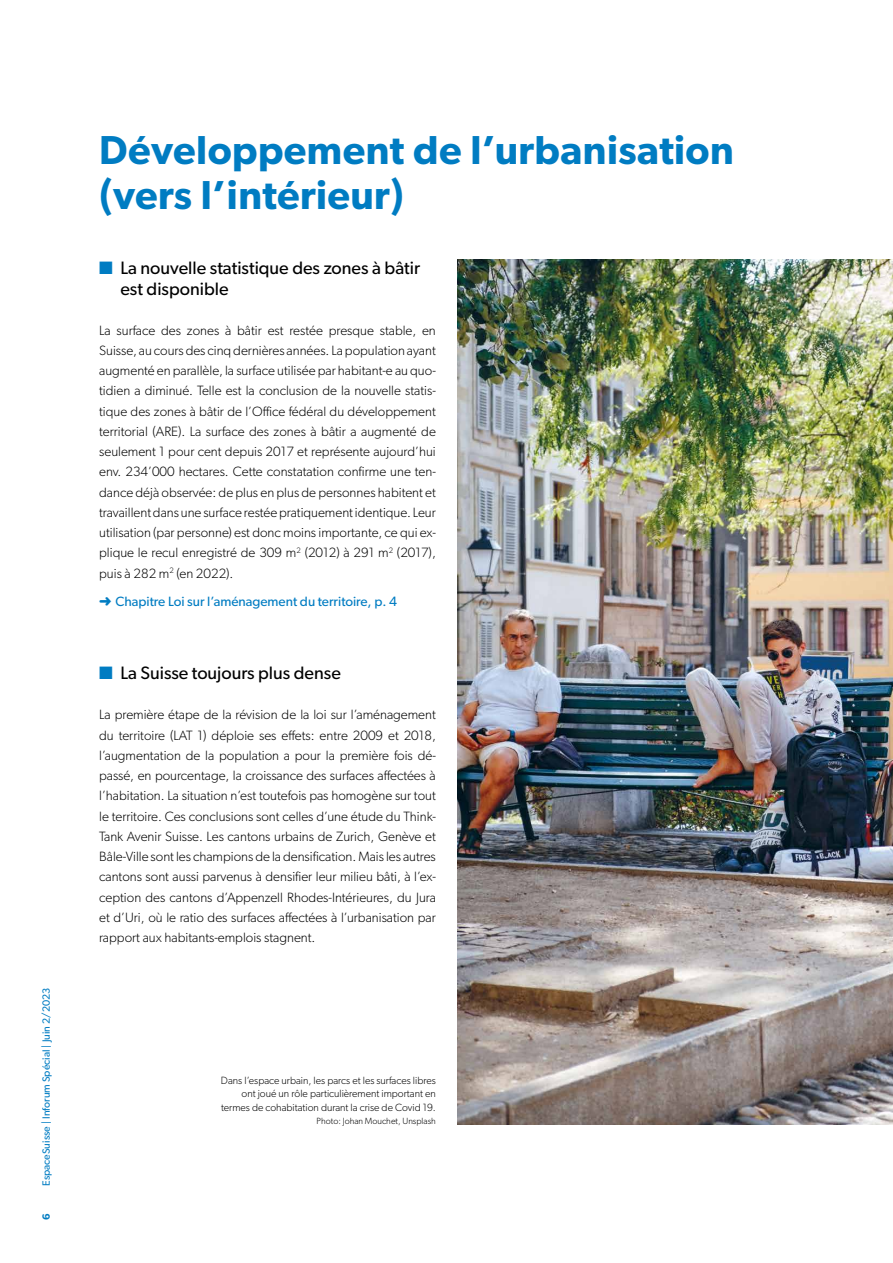
<style>
.page{position:relative;width:893px;height:1263px;background:#fff}
.page>*{position:absolute;margin:0;border:0;box-sizing:border-box;transform-origin:0 0}
.Kapiteltitel{font:600 40.5px/45px "Gibson";letter-spacing:.01em;color:#007cc2}
.t1{font:18px/21.6px "Gibson";color:#000}
.Lauftext_Blocksatz{font:300 13.5px/20.2px "Gibson";color:#000;text-align:justify}
.Kapitelhinweise{font:13.5px "Gibson";color:#007cc2}
.Bildlegende_linksbün{font:300 10.5px/13.5px "Gibson";color:#000;text-align:right}
.t2{font:10.5px "Gibson";color:#007cc2}
.t3{font:600 10.5px "Gibson";color:#007cc2}
.Bildlegende_linksbün-2{font:300 9px "Gibson";color:#000}
.s1{color:#007cc2}
</style>
<div class="page">
<img style="left:457px;top:259px;width:436px;height:865px">
<p class="t2" style="left:40px;top:1186px;width:200px;rotate:-90deg">EspaceSuisse | Inforum Spécial | Juin 2/2023</p>
<p class="t3" style="left:40px;top:1220px;width:8px;rotate:-90deg">6</p>
<p class="Kapiteltitel" style="left:99px;top:127px;width:636px">Développement de l’urbanisation (vers l’intérieur)</p>
<p class="t1" style="left:120px;top:256px;width:301px;text-indent:-21px"><span class="s1">■</span> La nouvelle statistique des zones à bâtir est disponible</p>
<p class="Lauftext_Blocksatz" style="left:99px;top:320px;width:338px">La surface des zones à bâtir est restée presque stable, en Suisse, au cours des cinq dernières années. La population ayant augmenté en parallèle, la surface utilisée par habitant-e au quo&shy;tidien a diminué. Telle est la conclusion de la nouvelle statis&shy;tique des zones à bâtir de l’Office fédéral du développement territorial (ARE). La surface des zones à bâtir a augmenté de seulement 1 pour cent depuis 2017 et représente aujourd’hui env. 234’000 hectares. Cette constatation confirme une ten&shy;dance déjà observée: de plus en plus de personnes habitent et travaillent dans une surface restée pratiquement identique. Leur utilisation (par personne) est donc moins importante, ce qui ex&shy;plique le recul enregistré de 309 m<sup>2</sup> (2012) à 291 m<sup>2</sup> (2017), puis à 282 m<sup>2</sup> (en 2022).</p>
<p class="Kapitelhinweise" style="left:99px;top:594px;width:299px">➜ Chapitre Loi sur l’aménagement du territoire, p. 4</p>
<p class="t1" style="left:99px;top:661px;width:243px"><span class="s1">■</span> La Suisse toujours plus dense</p>
<p class="Lauftext_Blocksatz" style="left:99px;top:704px;width:338px">La première étape de la révision de la loi sur l’aménagement du territoire (LAT 1) déploie ses effets: entre 2009 et 2018, l’augmentation de la population a pour la première fois dé&shy;passé, en pourcentage, la croissance des surfaces affectées à l’habitation. La situation n’est toutefois pas homogène sur tout le territoire. Ces conclusions sont celles d’une étude du Think-Tank Avenir Suisse. Les cantons urbains de Zurich, Genève et Bâle-Ville sont les champions de la densification. Mais les autres cantons sont aussi parvenus à densifier leur milieu bâti, à l’ex&shy;ception des cantons d’Appenzell Rhodes-Intérieures, du Jura et d’Uri, où le ratio des surfaces affectées à l’urbanisation par rapport aux habitants-emplois stagnent.</p>
<p class="Bildlegende_linksbün" style="left:221px;top:1073px;width:216px">Dans l’espace urbain, les parcs et les surfaces libres ont joué un rôle particulièrement important en termes de cohabitation durant la crise de Covid 19.</p>
<p class="Bildlegende_linksbün-2" style="left:317px;top:1116px;width:121px">Photo: Johan Mouchet, Unsplash</p>
</div>
